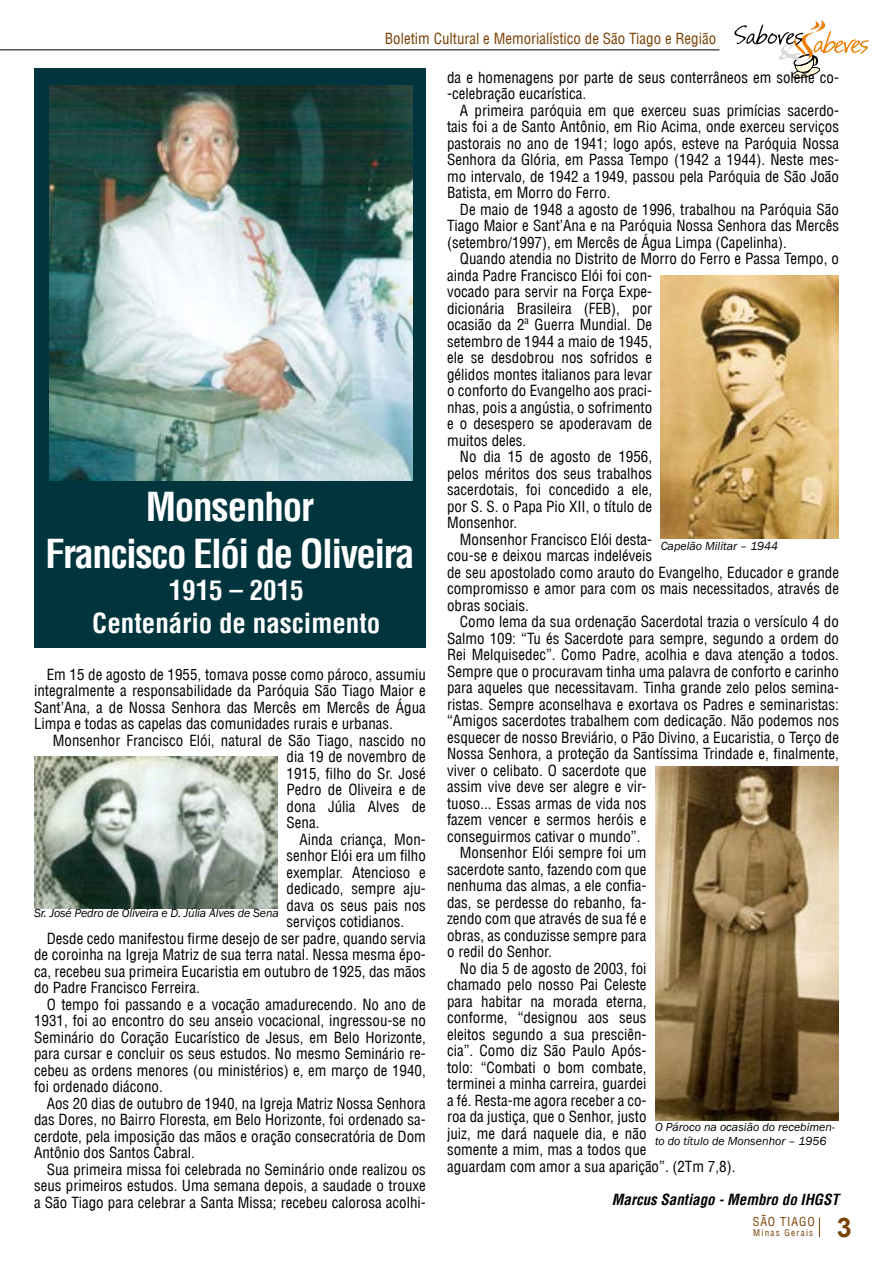
<style>
.page{position:relative;width:893px;height:1263px;background:#fff}
.page>*{position:absolute;margin:0;border:0;box-sizing:border-box;transform-origin:0 0}
.t1{font:700 condensed 39px/46.8px "Helvetica LT";letter-spacing:-.04em;color:#fff;text-align:center}
.t2{font:700 condensed 27px/32.4px "Helvetica LT";color:#fff;text-align:center}
.t3{font:700 27px "Arial";color:#7b4206}
.t4{font:condensed 15px/16.5px "Helvetica LT";color:#000;text-align:justify}
.t5{font:condensed 15px "Helvetica LT";color:#7b4206}
.t6{font:italic 700 condensed 15px "Helvetica LT";color:#000}
.t7{font:italic 12px/14.4px "Franklin Gothic";color:#000}
.t8{font:condensed 12px "Helvetica LT";letter-spacing:.08em;color:#7b4206}
.t9{font:condensed 9px "Helvetica LT";letter-spacing:.14em;color:#7b4206}
</style>
<div class="page">
<svg style="left:734px;top:20px;width:135px;height:59px"></svg>
<hr style="left:0;top:49px;width:719px;height:1px;background:#000">
<svg style="left:819px;top:1217px;width:1px;height:20px"></svg>
<div style="left:34px;top:68px;width:392px;height:580px;background:#00353e"></div>
<img style="left:50px;top:85px;width:362px;height:395px">
<img style="left:34px;top:756px;width:243px;height:152px">
<img style="left:661px;top:276px;width:178px;height:262px">
<img style="left:655px;top:767px;width:184px;height:354px">
<p class="t5" style="left:385px;top:29px;width:333px">Boletim Cultural e Memorialístico de São Tiago e Região</p>
<h1 class="t1" style="left:45px;top:483px;width:371px">Monsenhor<br>Francisco Elói de Oliveira</h1>
<h2 class="t2" style="left:92px;top:574px;width:290px">1915 – 2015<br>Centenário de nascimento</h2>
<p class="t4" style="left:34px;top:666px;width:393px;text-indent:13px">Em 15 de agosto de 1955, tomava posse como pároco, assumiu integralmente a responsabilidade da Paróquia São Tiago Maior e Sant’Ana, a de Nossa Senhora das Mercês em Mercês de Água Limpa e todas as capelas das comunidades rurais e urbanas.</p>
<p class="t4" style="left:287px;top:732px;width:141px;text-indent:-234px">Monsenhor Francisco Elói, natural de São Tiago, nascido no dia 19 de novembro de 1915, filho do Sr. José Pedro de Oliveira e de dona Júlia Alves de Sena.</p>
<p class="t4" style="left:299px;top:831px;width:128px">Ainda criança, Mon-</p>
<p class="t4" style="left:287px;top:847px;width:141px">senhor Elói era um filho</p>
<p class="t4" style="left:287px;top:864px;width:141px">exemplar. Atencioso e</p>
<p class="t4" style="left:287px;top:880px;width:141px">dedicado, sempre aju-</p>
<p class="t4" style="left:287px;top:897px;width:141px">dava os seus pais nos</p>
<p class="t4" style="left:287px;top:913px;width:119px">serviços cotidianos.</p>
<p class="t4" style="left:47px;top:930px;width:381px">Desde cedo manifestou firme desejo de ser padre, quando servia</p>
<p class="t4" style="left:34px;top:946px;width:393px">de coroinha na Igreja Matriz de sua terra natal. Nessa mesma épo-</p>
<p class="t4" style="left:34px;top:963px;width:393px">ca, recebeu sua primeira Eucaristia em outubro de 1925, das mãos</p>
<p class="t4" style="left:34px;top:979px;width:167px">do Padre Francisco Ferreira.</p>
<p class="t4" style="left:47px;top:996px;width:381px">O tempo foi passando e a vocação amadurecendo. No ano de</p>
<p class="t4" style="left:34px;top:1012px;width:393px">1931, foi ao encontro do seu anseio vocacional, ingressou-se no</p>
<p class="t4" style="left:34px;top:1029px;width:393px">Seminário do Coração Eucarístico de Jesus, em Belo Horizonte,</p>
<p class="t4" style="left:34px;top:1045px;width:393px">para cursar e concluir os seus estudos. No mesmo Seminário re-</p>
<p class="t4" style="left:34px;top:1062px;width:393px">cebeu as ordens menores (ou ministérios) e, em março de 1940,</p>
<p class="t4" style="left:34px;top:1078px;width:130px">foi ordenado diácono.</p>
<p class="t4" style="left:47px;top:1095px;width:381px">Aos 20 dias de outubro de 1940, na Igreja Matriz Nossa Senhora</p>
<p class="t4" style="left:34px;top:1111px;width:393px">das Dores, no Bairro Floresta, em Belo Horizonte, foi ordenado sa-</p>
<p class="t4" style="left:34px;top:1128px;width:393px">cerdote, pela imposição das mãos e oração consecratória de Dom</p>
<p class="t4" style="left:34px;top:1144px;width:162px">Antônio dos Santos Cabral.</p>
<p class="t4" style="left:47px;top:1161px;width:381px">Sua primeira missa foi celebrada no Seminário onde realizou os</p>
<p class="t4" style="left:34px;top:1177px;width:393px">seus primeiros estudos. Uma semana depois, a saudade o trouxe</p>
<p class="t4" style="left:34px;top:1194px;width:393px">a São Tiago para celebrar a Santa Missa; recebeu calorosa acolhi-</p>
<p class="t7" style="left:34px;top:906px;width:246px">Sr. José Pedro de Oliveira e D. Júlia Alves de Sena</p>
<p class="t4" style="left:447px;top:69px;width:393px">da e homenagens por parte de seus conterrâneos em solene co--celebração eucarística.</p>
<p class="t4" style="left:447px;top:102px;width:393px;text-indent:13px">A primeira paróquia em que exerceu suas primícias sacerdo&shy;tais foi a de Santo Antônio, em Rio Acima, onde exerceu serviços pastorais no ano de 1941; logo após, esteve na Paróquia Nossa Senhora da Glória, em Passa Tempo (1942 a 1944). Neste mes&shy;mo intervalo, de 1942 a 1949, passou pela Paróquia de São João Batista, em Morro do Ferro.</p>
<p class="t4" style="left:447px;top:201px;width:393px;text-indent:13px">De maio de 1948 a agosto de 1996, trabalhou na Paróquia São Tiago Maior e Sant’Ana e na Paróquia Nossa Senhora das Mercês (setembro/1997), em Mercês de Água Limpa (Capelinha).</p>
<p class="t4" style="left:460px;top:250px;width:381px">Quando atendia no Distrito de Morro do Ferro e Passa Tempo, o</p>
<p class="t4" style="left:447px;top:267px;width:207px">ainda Padre Francisco Elói foi con-</p>
<p class="t4" style="left:447px;top:283px;width:207px">vocado para servir na Força Expe-</p>
<p class="t4" style="left:447px;top:300px;width:207px">dicionária Brasileira (FEB), por</p>
<p class="t4" style="left:447px;top:316px;width:207px">ocasião da 2ª Guerra Mundial. De</p>
<p class="t4" style="left:447px;top:333px;width:207px">setembro de 1944 a maio de 1945,</p>
<p class="t4" style="left:447px;top:349px;width:207px">ele se desdobrou nos sofridos e</p>
<p class="t4" style="left:447px;top:366px;width:207px">gélidos montes italianos para levar</p>
<p class="t4" style="left:447px;top:382px;width:206px">o conforto do Evangelho aos praci-</p>
<p class="t4" style="left:447px;top:399px;width:207px">nhas, pois a angústia, o sofrimento</p>
<p class="t4" style="left:447px;top:415px;width:207px">e o desespero se apoderavam de</p>
<p class="t4" style="left:447px;top:432px;width:81px">muitos deles.</p>
<p class="t4" style="left:460px;top:448px;width:194px">No dia 15 de agosto de 1956,</p>
<p class="t4" style="left:447px;top:465px;width:207px">pelos méritos dos seus trabalhos</p>
<p class="t4" style="left:447px;top:481px;width:207px">sacerdotais, foi concedido a ele,</p>
<p class="t4" style="left:447px;top:498px;width:207px">por S. S. o Papa Pio XII, o título de</p>
<p class="t4" style="left:447px;top:514px;width:72px">Monsenhor.</p>
<p class="t4" style="left:460px;top:531px;width:194px">Monsenhor Francisco Elói desta-</p>
<p class="t4" style="left:447px;top:547px;width:207px">cou-se e deixou marcas indeléveis</p>
<p class="t4" style="left:447px;top:564px;width:393px">de seu apostolado como arauto do Evangelho, Educador e grande</p>
<p class="t4" style="left:447px;top:580px;width:393px">compromisso e amor para com os mais necessitados, através de</p>
<p class="t4" style="left:447px;top:597px;width:83px">obras sociais.</p>
<p class="t4" style="left:460px;top:613px;width:381px">Como lema da sua ordenação Sacerdotal trazia o versículo 4 do</p>
<p class="t4" style="left:447px;top:630px;width:393px">Salmo 109: “Tu és Sacerdote para sempre, segundo a ordem do</p>
<p class="t4" style="left:447px;top:646px;width:393px">Rei Melquisedec”. Como Padre, acolhia e dava atenção a todos.</p>
<p class="t4" style="left:447px;top:663px;width:393px">Sempre que o procuravam tinha uma palavra de conforto e carinho</p>
<p class="t4" style="left:447px;top:679px;width:393px">para aqueles que necessitavam. Tinha grande zelo pelos semina-</p>
<p class="t4" style="left:447px;top:696px;width:393px">ristas. Sempre aconselhava e exortava os Padres e seminaristas:</p>
<p class="t4" style="left:447px;top:712px;width:393px">“Amigos sacerdotes trabalhem com dedicação. Não podemos nos</p>
<p class="t4" style="left:447px;top:729px;width:393px">esquecer de nosso Breviário, o Pão Divino, a Eucaristia, o Terço de</p>
<p class="t4" style="left:447px;top:745px;width:393px">Nossa Senhora, a proteção da Santíssima Trindade e, finalmente,</p>
<p class="t4" style="left:447px;top:762px;width:201px">viver o celibato. O sacerdote que</p>
<p class="t4" style="left:447px;top:778px;width:201px">assim vive deve ser alegre e vir-</p>
<p class="t4" style="left:447px;top:795px;width:201px">tuoso... Essas armas de vida nos</p>
<p class="t4" style="left:447px;top:811px;width:201px">fazem vencer e sermos heróis e</p>
<p class="t4" style="left:447px;top:828px;width:195px">conseguirmos cativar o mundo”.</p>
<p class="t4" style="left:460px;top:844px;width:188px">Monsenhor Elói sempre foi um</p>
<p class="t4" style="left:447px;top:861px;width:201px">sacerdote santo, fazendo com que</p>
<p class="t4" style="left:447px;top:877px;width:201px">nenhuma das almas, a ele confia-</p>
<p class="t4" style="left:447px;top:894px;width:201px">das, se perdesse do rebanho, fa-</p>
<p class="t4" style="left:447px;top:910px;width:201px">zendo com que através de sua fé e</p>
<p class="t4" style="left:447px;top:927px;width:201px">obras, as conduzisse sempre para</p>
<p class="t4" style="left:447px;top:943px;width:106px">o redil do Senhor.</p>
<p class="t4" style="left:460px;top:960px;width:188px">No dia 5 de agosto de 2003, foi</p>
<p class="t4" style="left:447px;top:976px;width:201px">chamado pelo nosso Pai Celeste</p>
<p class="t4" style="left:447px;top:993px;width:201px">para habitar na morada eterna,</p>
<p class="t4" style="left:447px;top:1009px;width:201px">conforme, “designou aos seus</p>
<p class="t4" style="left:447px;top:1026px;width:201px">eleitos segundo a sua presciên-</p>
<p class="t4" style="left:447px;top:1042px;width:201px">cia”. Como diz São Paulo Após-</p>
<p class="t4" style="left:447px;top:1059px;width:201px">tolo: “Combati o bom combate,</p>
<p class="t4" style="left:447px;top:1075px;width:201px">terminei a minha carreira, guardei</p>
<p class="t4" style="left:447px;top:1092px;width:201px">a fé. Resta-me agora receber a co-</p>
<p class="t4" style="left:447px;top:1108px;width:201px">roa da justiça, que o Senhor, justo</p>
<p class="t4" style="left:447px;top:1125px;width:201px">juiz, me dará naquele dia, e não</p>
<p class="t4" style="left:447px;top:1141px;width:201px">somente a mim, mas a todos que</p>
<p class="t4" style="left:447px;top:1158px;width:290px">aguardam com amor a sua aparição”. (2Tm 7,8).</p>
<p class="t6" style="left:612px;top:1190px;width:229px">Marcus Santiago - Membro do IHGST</p>
<p class="t7" style="left:661px;top:539px;width:119px">Capelão Militar – 1944</p>
<p class="t7" style="left:655px;top:1119px;width:182px">O Pároco na ocasião do recebimen&shy;to do título de Monsenhor – 1956</p>
<p class="t8" style="left:753px;top:1214px;width:64px">SÃO TIAGO</p>
<p class="t9" style="left:753px;top:1227px;width:62px">Minas Gerais</p>
<h2 class="t3" style="left:837px;top:1210px;width:17px">3</h2>
</div>
